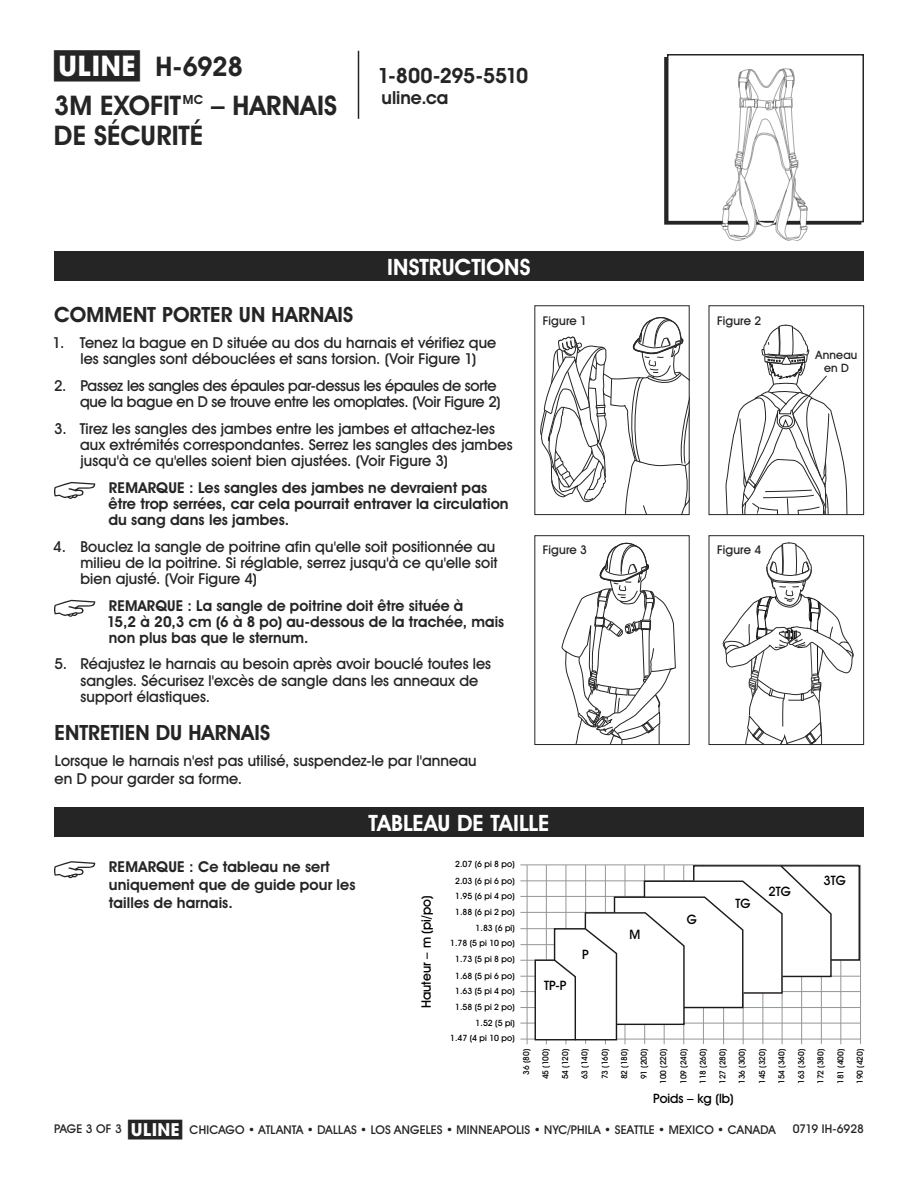
<style>
.page{position:relative;width:918px;height:1188px;background:#fff}
.page>*{position:absolute;margin:0;border:0;box-sizing:border-box;transform-origin:0 0}
.t1{font:700 27px/38.7px "Uline Two Knine";color:#252525}
.t2{font:700 22.5px "Uline Two Knine";color:#fff}
.t3{font:700 21px "Uline Two Knine";letter-spacing:.005em;color:#252525}
.t4{font:700 21px "Uline Two Knine";letter-spacing:-.02em;color:#252525}
.t5{font:700 18px "Uline Two Knine";color:#252525}
.t6{font:15px/16px "Uline Two Knine";letter-spacing:.005em;color:#252525}
.t7{font:700 15px/16px "Uline Two Knine";letter-spacing:.005em;color:#252525}
.t8{font:15px/16px "Uline Two Knine";letter-spacing:-.015em;color:#252525;text-align:right}
.t9{font:12.9px "Uline Two Knine";color:#000}
.t10{font:12px "Uline Two Knine";letter-spacing:.015em;color:#252525}
.t11{font:12px "Uline Two Knine";letter-spacing:-.015em;color:#252525}
.t12{font:11.55px/13.8px "Uline Two Knine";letter-spacing:.015em;color:#252525;text-align:center}
.t13{font:8.55px/15.3px "Uline Two Knine";color:#000}
.t14{font:8.25px "Uline Two Knine";color:#000}
.s1{font-size:28.5px}
.s2{font-size:18px}
</style>
<div class="page">
<hr style="left:358px;top:51px;width:1px;height:68px;background:#252525">
<div style="left:54px;top:251px;width:810px;height:30px;background:#252525"></div>
<div style="left:54px;top:807px;width:810px;height:30px;background:#252525"></div>
<svg style="left:54px;top:482px;width:41px;height:17px"></svg>
<svg style="left:54px;top:600px;width:41px;height:17px"></svg>
<svg style="left:540px;top:317px;width:148px;height:196px"></svg>
<div style="left:534px;top:305px;width:156px;height:210px;border:1px solid #252525"></div>
<svg style="left:562px;top:542px;width:114px;height:201px"></svg>
<div style="left:534px;top:535px;width:156px;height:210px;border:1px solid #252525"></div>
<div style="left:709px;top:305px;width:155px;height:210px;border:1px solid #252525"></div>
<svg style="left:723px;top:542px;width:131px;height:201px"></svg>
<div style="left:709px;top:535px;width:155px;height:210px;border:1px solid #252525"></div>
<svg style="left:726px;top:325px;width:121px;height:190px"></svg>
<svg style="left:54px;top:861px;width:41px;height:17px"></svg>
<hr style="left:520px;top:865px;width:339px;height:1px;background:#93969a">
<hr style="left:520px;top:881px;width:339px;height:1px;background:#93969a">
<hr style="left:520px;top:896px;width:339px;height:1px;background:#93969a">
<hr style="left:520px;top:912px;width:339px;height:1px;background:#93969a">
<hr style="left:520px;top:991px;width:340px;height:1px;background:#93969a">
<hr style="left:520px;top:1007px;width:340px;height:1px;background:#93969a">
<hr style="left:520px;top:1023px;width:340px;height:1px;background:#93969a">
<hr style="left:520px;top:1039px;width:340px;height:1px;background:#93969a">
<hr style="left:520px;top:928px;width:339px;height:1px;background:#93969a">
<hr style="left:520px;top:944px;width:339px;height:1px;background:#93969a">
<hr style="left:520px;top:960px;width:340px;height:1px;background:#93969a">
<hr style="left:520px;top:976px;width:340px;height:1px;background:#93969a">
<hr style="left:527px;top:865px;width:1px;height:179px;background:#93969a">
<hr style="left:546px;top:865px;width:1px;height:179px;background:#93969a">
<hr style="left:566px;top:865px;width:1px;height:179px;background:#93969a">
<hr style="left:585px;top:865px;width:1px;height:179px;background:#93969a">
<hr style="left:605px;top:865px;width:1px;height:179px;background:#93969a">
<hr style="left:625px;top:865px;width:1px;height:179px;background:#93969a">
<hr style="left:644px;top:865px;width:1px;height:179px;background:#93969a">
<hr style="left:664px;top:865px;width:1px;height:179px;background:#93969a">
<hr style="left:683px;top:865px;width:1px;height:179px;background:#93969a">
<hr style="left:703px;top:865px;width:1px;height:179px;background:#93969a">
<hr style="left:723px;top:865px;width:1px;height:179px;background:#93969a">
<hr style="left:743px;top:865px;width:1px;height:179px;background:#93969a">
<hr style="left:763px;top:865px;width:1px;height:179px;background:#93969a">
<hr style="left:782px;top:865px;width:1px;height:179px;background:#93969a">
<hr style="left:801px;top:865px;width:1px;height:179px;background:#93969a">
<hr style="left:821px;top:865px;width:1px;height:179px;background:#93969a">
<hr style="left:841px;top:865px;width:1px;height:179px;background:#93969a">
<hr style="left:860px;top:865px;width:1px;height:179px;background:#93969a">
<svg style="left:534px;top:864px;width:327px;height:177px"></svg>
<div style="left:664px;top:57px;width:197px;height:168px;border:2px solid #252525"></div>
<div style="left:668px;top:55px;width:195px;height:167px;background:#fff"></div>
<div style="left:667px;top:54px;width:197px;height:168px;border:2px solid #252525"></div>
<svg style="left:722px;top:69px;width:86px;height:171px"></svg>
<h1 class="t1" style="left:54px;top:47px;width:285px"><span class="s1">π</span> H-6928<br>3M EXOFIT<sup>MC</sup> – HARNAIS</h1>
<h1 class="t1" style="left:54px;top:116px;width:151px">DE SÉCURITÉ</h1>
<h3 class="t4" style="left:378px;top:63px;width:152px">1-800-295-5510</h3>
<p class="t5" style="left:382px;top:86px;width:68px">uline.ca</p>
<h2 class="t2" style="left:387px;top:253px;width:145px">INSTRUCTIONS</h2>
<h3 class="t3" style="left:54px;top:302px;width:301px">COMMENT PORTER UN HARNAIS</h3>
<p class="t6" style="left:53px;top:334px;width:445px;text-align:center">1. Tenez la bague en D située au dos du harnais et vérifiez que les sangles sont débouclées et sans torsion. (Voir Figure 1)</p>
<p class="t8" style="left:54px;top:377px;width:448px">2. Passez les sangles des épaules par-dessus les épaules de sorte que la bague en D se trouve entre les omoplates. (Voir Figure 2)</p>
<p class="t6" style="left:80px;top:420px;width:434px;text-indent:-26px">3. Tirez les sangles des jambes entre les jambes et attachez-les aux extrémités correspondantes. Serrez les sangles des jambes jusqu'à ce qu'elles soient bien ajustées. (Voir Figure 3)</p>
<p class="t7" style="left:108px;top:479px;width:402px">REMARQUE : Les sangles des jambes ne devraient pas être trop serrées, car cela pourrait entraver la circulation du sang dans les jambes.</p>
<p class="t6" style="left:80px;top:538px;width:419px;text-indent:-27px">4. Bouclez la sangle de poitrine afin qu'elle soit positionnée au milieu de la poitrine. Si réglable, serrez jusqu'à ce qu'elle soit bien ajusté. (Voir Figure 4)</p>
<p class="t7" style="left:107px;top:597px;width:399px">REMARQUE : La sangle de poitrine doit être située à<br>15,2 à 20,3 cm (6 à 8 po) au-dessous de la trachée, mais non plus bas que le sternum.</p>
<p class="t6" style="left:80px;top:656px;width:412px;text-indent:-26px">5. Réajustez le harnais au besoin après avoir bouclé toutes les sangles. Sécurisez l'excès de sangle dans les anneaux de support élastiques.</p>
<h3 class="t3" style="left:55px;top:720px;width:217px">ENTRETIEN DU HARNAIS</h3>
<p class="t6" style="left:55px;top:751px;width:424px;line-height:18px">Lorsque le harnais n'est pas utilisé, suspendez-le par l'anneau en D pour garder sa forme.</p>
<p class="t10" style="left:543px;top:313px;width:46px">Figure 1</p>
<p class="t10" style="left:717px;top:313px;width:46px">Figure 2</p>
<p class="t10" style="left:543px;top:543px;width:46px">Figure 3</p>
<p class="t10" style="left:717px;top:543px;width:46px">Figure 4</p>
<h2 class="t2" style="left:369px;top:809px;width:182px">TABLEAU DE TAILLE</h2>
<p class="t7" style="left:109px;top:857px;width:248px;line-height:18px">REMARQUE : Ce tableau ne sert uniquement que de guide pour les tailles de harnais.</p>
<p class="t9" style="left:418px;top:1008px;width:114px;rotate:-90deg">Hauteur – m (pi/po)</p>
<p class="t13" style="left:455px;top:857px;width:61px">2.07 (6 pi 8 po)</p>
<p class="t13" style="left:455px;top:873px;width:61px">2.03 (6 pi 6 po)<br>1.95 (6 pi 4 po)</p>
<p class="t13" style="left:455px;top:904px;width:61px">1.88 (6 pi 2 po)</p>
<p class="t13" style="left:450px;top:920px;width:66px;text-align:right">1.83 (6 pi)<br>1.78 (5 pi 10 po)</p>
<p class="t13" style="left:455px;top:952px;width:61px">1.73 (5 pi 8 po)</p>
<p class="t13" style="left:455px;top:968px;width:61px">1.68 (5 pi 6 po)<br>1.63 (5 pi 4 po)</p>
<p class="t13" style="left:455px;top:999px;width:61px">1.58 (5 pi 2 po)</p>
<p class="t13" style="left:450px;top:1015px;width:66px;text-align:right">1.52 (5 pi)<br>1.47 (4 pi 10 po)</p>
<p class="t9" style="left:544px;top:977px;width:24px">TP-P</p>
<p class="t9" style="left:582px;top:947px;width:8px">P</p>
<p class="t9" style="left:629px;top:926px;width:12px">M</p>
<p class="t9" style="left:687px;top:911px;width:12px">G</p>
<p class="t9" style="left:735px;top:895px;width:17px">TG</p>
<p class="t9" style="left:768px;top:884px;width:24px">2TG</p>
<p class="t12" style="left:815px;top:347px;width:44px">Anneau en D</p>
<p class="t9" style="left:823px;top:873px;width:24px">3TG</p>
<p class="t14" style="left:521px;top:1075px;width:27px;rotate:-90deg">36 (80)</p>
<p class="t14" style="left:541px;top:1079px;width:32px;rotate:-90deg">45 (100)</p>
<p class="t14" style="left:560px;top:1079px;width:32px;rotate:-90deg">54 (120)</p>
<p class="t14" style="left:579px;top:1079px;width:32px;rotate:-90deg">63 (140)</p>
<p class="t14" style="left:600px;top:1079px;width:32px;rotate:-90deg">73 (160)</p>
<p class="t14" style="left:619px;top:1079px;width:32px;rotate:-90deg">82 (180)</p>
<p class="t14" style="left:639px;top:1079px;width:32px;rotate:-90deg">91 (200)</p>
<p class="t14" style="left:658px;top:1084px;width:37px;rotate:-90deg">100 (220)</p>
<p class="t14" style="left:679px;top:1084px;width:37px;rotate:-90deg">109 (240)</p>
<p class="t14" style="left:698px;top:1084px;width:37px;rotate:-90deg">118 (260)</p>
<p class="t14" style="left:717px;top:1084px;width:37px;rotate:-90deg">127 (280)</p>
<p class="t14" style="left:737px;top:1084px;width:37px;rotate:-90deg">136 (300)</p>
<p class="t14" style="left:757px;top:1084px;width:37px;rotate:-90deg">145 (320)</p>
<p class="t14" style="left:777px;top:1084px;width:37px;rotate:-90deg">154 (340)</p>
<p class="t14" style="left:796px;top:1084px;width:37px;rotate:-90deg">163 (360)</p>
<p class="t14" style="left:815px;top:1084px;width:37px;rotate:-90deg">172 (380)</p>
<p class="t14" style="left:835px;top:1084px;width:37px;rotate:-90deg">181 (400)</p>
<p class="t14" style="left:855px;top:1084px;width:37px;rotate:-90deg">190 (420)</p>
<p class="t9" style="left:653px;top:1090px;width:82px">Poids – kg (lb)</p>
<p class="t10" style="left:128px;top:1122px;width:649px"><span class="s2">π</span> CHICAGO • ATLANTA • DALLAS • LOS ANGELES • MINNEAPOLIS • NYC/PHILA • SEATTLE • MEXICO • CANADA</p>
<p class="t10" style="left:54px;top:1122px;width:69px">PAGE 3 OF 3</p>
<p class="t11" style="left:793px;top:1122px;width:73px">0719 IH-6928</p>
</div>
